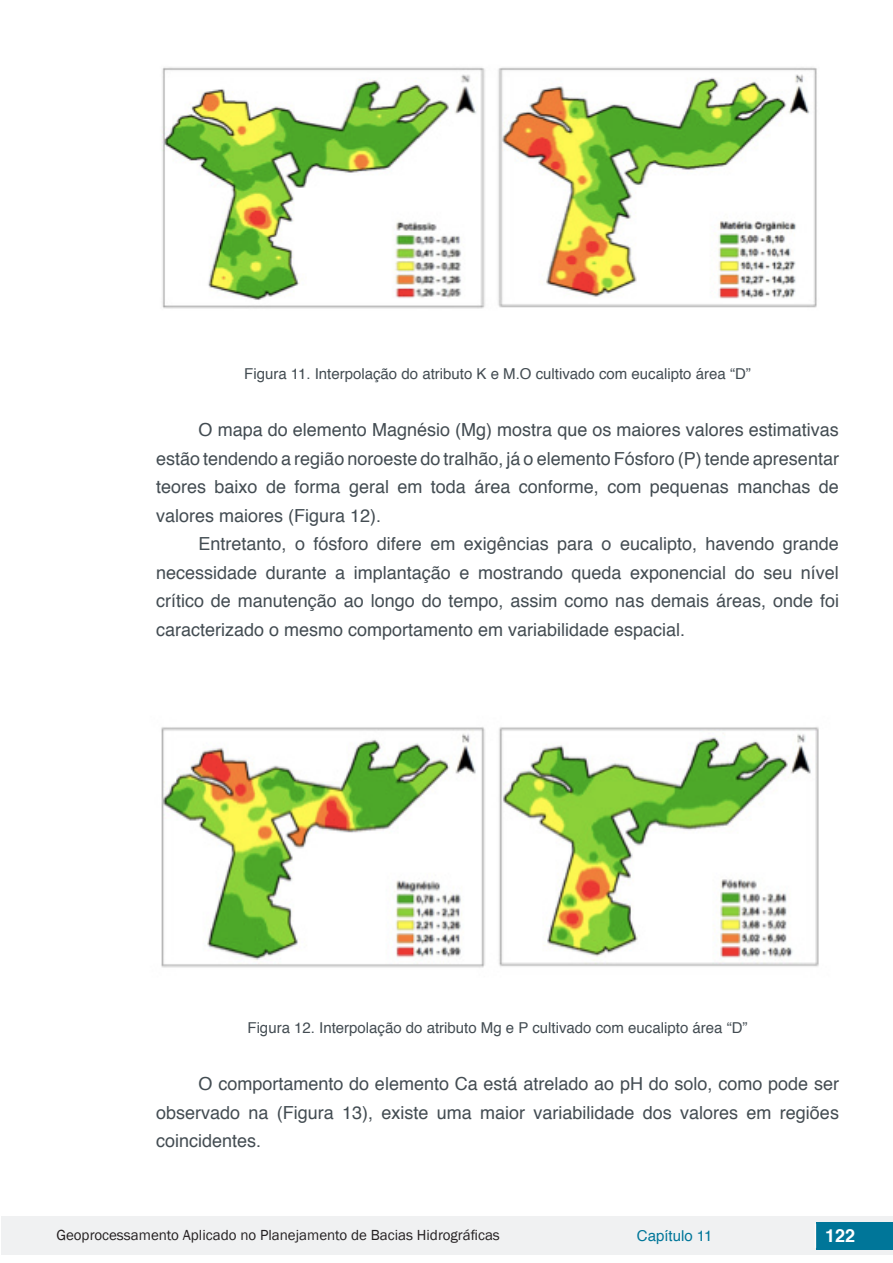
<style>
.page{position:relative;width:893px;height:1263px;background:#fff}
.page>*{position:absolute;margin:0;border:0;box-sizing:border-box;transform-origin:0 0}
.t1{font:18px/28.5px "Helvetica";color:#434c52;text-align:justify}
.t2{font:700 18px "Helvetica";color:#fff}
.t3{font:15px "Helvetica";color:#434c52}
.t4{font:15px "Franklin Gothic";color:#231f20}
.t5{font:15px "Helvetica";color:#007699}
</style>
<div class="page">
<div style="left:1px;top:1216px;width:891px;height:38px;background:#f0f1f2"></div>
<div style="left:816px;top:1222px;width:77px;height:27px;background:#007699"></div>
<svg style="left:815px;top:1224px;width:1px;height:24px"></svg>
<img style="left:161px;top:67px;width:656px;height:242px">
<img style="left:161px;top:727px;width:658px;height:241px">
<p class="t3" style="left:244px;top:363px;width:508px">Figura 11. Interpolação do atributo K e M.O cultivado com eucalipto área “D”</p>
<p class="t1" style="left:156px;top:416px;width:684px;text-indent:43px">O mapa do elemento Magnésio (Mg) mostra que os maiores valores estimativas estão tendendo a região noroeste do tralhão, já o elemento Fósforo (P) tende apresentar teores baixo de forma geral em toda área conforme, com pequenas manchas de valores maiores (Figura 12).</p>
<p class="t1" style="left:156px;top:530px;width:684px;text-indent:43px">Entretanto, o fósforo difere em exigências para o eucalipto, havendo grande necessidade durante a implantação e mostrando queda exponencial do seu nível crítico de manutenção ao longo do tempo, assim como nas demais áreas, onde foi caracterizado o mesmo comportamento em variabilidade espacial.</p>
<p class="t3" style="left:247px;top:1016px;width:501px">Figura 12. Interpolação do atributo Mg e P cultivado com eucalipto área “D”</p>
<p class="t1" style="left:156px;top:1070px;width:684px;text-indent:43px">O comportamento do elemento Ca está atrelado ao pH do solo, como pode ser observado na (Figura 13), existe uma maior variabilidade dos valores em regiões coincidentes.</p>
<p class="t4" style="left:56px;top:1226px;width:445px">Geoprocessamento Aplicado no Planejamento de Bacias Hidrográficas</p>
<p class="t5" style="left:637px;top:1224px;width:77px">Capítulo 11</p>
<p class="t2" style="left:825px;top:1221px;width:32px">122</p>
</div>
